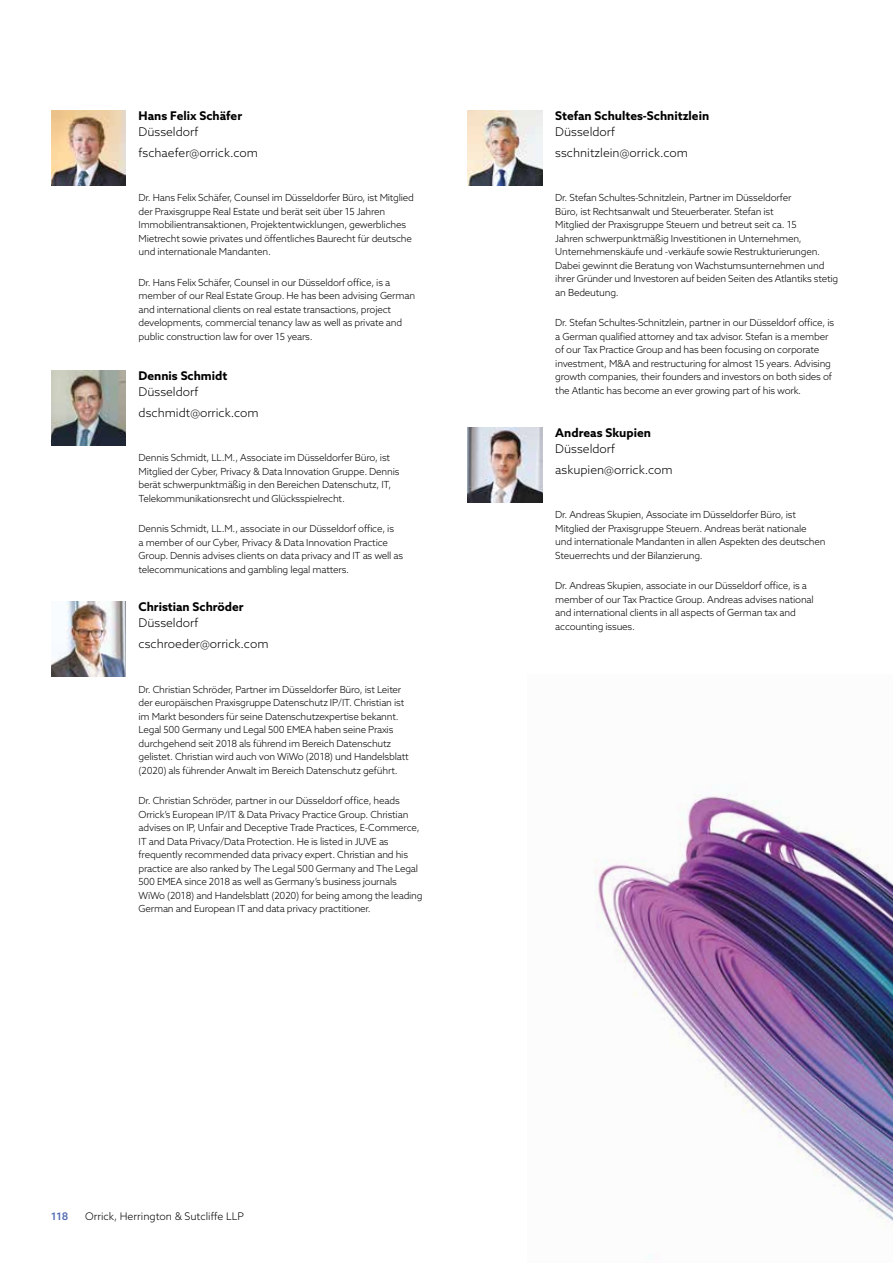
<style>
.page{position:relative;width:893px;height:1263px;background:#fff}
.page>*{position:absolute;margin:0;border:0;box-sizing:border-box;transform-origin:0 0}
.t1{font:300 12px/20.7px "Azo Sans";color:#000}
.t2{font:700 12px "Azo Sans";color:#000}
.t3{font:300 10.5px "Azo Sans";color:#000}
.t4{font:500 10.5px "Azo Sans";color:#526bb1}
.t5{font:300 9.75px/13.5px "Azo Sans";letter-spacing:-.02em;color:#000}
</style>
<div class="page">
<img style="left:594px;top:793px;width:299px;height:466px">
<img style="left:51px;top:111px;width:75px;height:74px">
<img style="left:468px;top:111px;width:75px;height:74px">
<img style="left:468px;top:427px;width:75px;height:75px">
<img style="left:51px;top:370px;width:75px;height:75px">
<img style="left:51px;top:602px;width:75px;height:74px">
<p class="t2" style="left:139px;top:108px;width:105px">Hans Felix Schäfer</p>
<p class="t1" style="left:139px;top:122px;width:121px">Düsseldorf fschaefer@orrick.com</p>
<p class="t5" style="left:139px;top:191px;width:277px">Dr. Hans Felix Schäfer, Counsel im Düsseldorfer Büro, ist Mitglied der Praxisgruppe Real Estate und berät seit über 15 Jahren Immobilientransaktionen, Projektentwicklungen, gewerbliches Mietrecht sowie privates und öffentliches Baurecht für deutsche und internationale Mandanten.</p>
<p class="t5" style="left:139px;top:276px;width:278px">Dr. Hans Felix Schäfer, Counsel in our Düsseldorf office, is a member of our Real Estate Group. He has been advising German and international clients on real estate transactions, project developments, commercial tenancy law as well as private and public construction law for over 15 years.</p>
<p class="t2" style="left:139px;top:367px;width:90px">Dennis Schmidt</p>
<p class="t1" style="left:139px;top:381px;width:122px">Düsseldorf dschmidt@orrick.com</p>
<p class="t5" style="left:139px;top:451px;width:262px">Dennis Schmidt, LL.M., Associate im Düsseldorfer Büro, ist Mitglied der Cyber, Privacy &amp; Data Innovation Gruppe. Dennis berät schwerpunktmäßig in den Bereichen Datenschutz, IT, Telekommunikationsrecht und Glücksspielrecht.</p>
<p class="t5" style="left:139px;top:522px;width:266px">Dennis Schmidt, LL.M., associate in our Düsseldorf office, is<br>a member of our Cyber, Privacy &amp; Data Innovation Practice Group. Dennis advises clients on data privacy and IT as well as telecommunications and gambling legal matters.</p>
<p class="t2" style="left:139px;top:599px;width:107px">Christian Schröder</p>
<p class="t1" style="left:139px;top:613px;width:131px">Düsseldorf cschroeder@orrick.com</p>
<p class="t5" style="left:139px;top:682px;width:272px">Dr. Christian Schröder, Partner im Düsseldorfer Büro, ist Leiter der europäischen Praxisgruppe Datenschutz IP/IT. Christian ist im Markt besonders für seine Datenschutzexpertise bekannt.<br>Legal 500 Germany und Legal 500 EMEA haben seine Praxis durchgehend seit 2018 als führend im Bereich Datenschutz gelistet. Christian wird auch von WiWo (2018) und Handelsblatt (2020) als führender Anwalt im Bereich Datenschutz geführt.</p>
<p class="t5" style="left:139px;top:794px;width:286px">Dr. Christian Schröder, partner in our Düsseldorf office, heads Orrick’s European IP/IT &amp; Data Privacy Practice Group. Christian advises on IP, Unfair and Deceptive Trade Practices, E-Commerce, IT and Data Privacy/Data Protection. He is listed in JUVE as frequently recommended data privacy expert. Christian and his practice are also ranked by The Legal 500 Germany and The Legal 500 EMEA since 2018 as well as Germany’s business journals WiWo (2018) and Handelsblatt (2020) for being among the leading German and European IT and data privacy practitioner.</p>
<p class="t4" style="left:51px;top:1209px;width:19px">118</p>
<p class="t3" style="left:85px;top:1209px;width:160px">Orrick, Herrington &amp; Sutcliffe LLP</p>
<p class="t2" style="left:555px;top:108px;width:155px">Stefan Schultes-Schnitzlein</p>
<p class="t1" style="left:555px;top:122px;width:134px">Düsseldorf sschnitzlein@orrick.com</p>
<p class="t5" style="left:555px;top:191px;width:284px">Dr. Stefan Schultes-Schnitzlein, Partner im Düsseldorfer<br>Büro, ist Rechtsanwalt und Steuerberater. Stefan ist<br>Mitglied der Praxisgruppe Steuern und betreut seit ca. 15<br>Jahren schwerpunktmäßig Investitionen in Unternehmen, Unternehmenskäufe und -verkäufe sowie Restrukturierungen.<br>Dabei gewinnt die Beratung von Wachstumsunternehmen und ihrer Gründer und Investoren auf beiden Seiten des Atlantiks stetig an Bedeutung.</p>
<p class="t5" style="left:555px;top:316px;width:280px">Dr. Stefan Schultes-Schnitzlein, partner in our Düsseldorf office, is a German qualified attorney and tax advisor. Stefan is a member of our Tax Practice Group and has been focusing on corporate investment, M&amp;A and restructuring for almost 15 years. Advising growth companies, their founders and investors on both sides of the Atlantic has become an ever growing part of his work.</p>
<p class="t2" style="left:555px;top:424px;width:97px">Andreas Skupien</p>
<p class="t1" style="left:555px;top:438px;width:119px">Düsseldorf askupien@orrick.com</p>
<p class="t5" style="left:555px;top:508px;width:272px">Dr. Andreas Skupien, Associate im Düsseldorfer Büro, ist Mitglied der Praxisgruppe Steuern. Andreas berät nationale und internationale Mandanten in allen Aspekten des deutschen Steuerrechts und der Bilanzierung.</p>
<p class="t5" style="left:555px;top:579px;width:260px">Dr. Andreas Skupien, associate in our Düsseldorf office, is a member of our Tax Practice Group. Andreas advises national and international clients in all aspects of German tax and accounting issues.</p>
</div>
